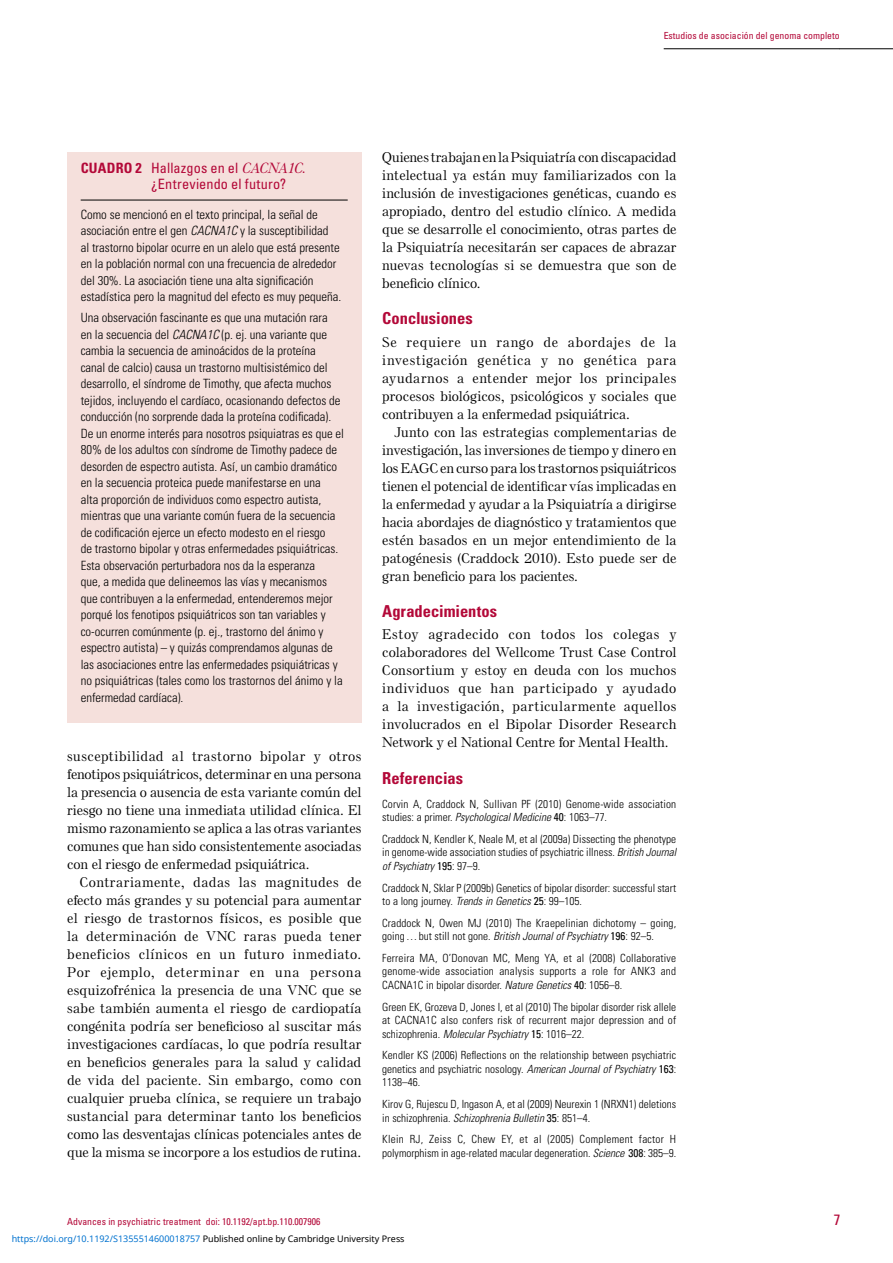
<style>
.page{position:relative;width:893px;height:1263px;background:#fff}
.page>*{position:absolute;margin:0;border:0;box-sizing:border-box;transform-origin:0 0}
.t1{font:700 condensed 16.5px "Univers LT Std";color:#b30838}
.t2{font:condensed 15px "Univers LT Std";color:#b30838}
.t3{font:condensed 14.25px/16.5px "Univers LT Std";letter-spacing:.01em;color:#b30838}
.t4{font:500 13.5px/18px "Else NPL Std";letter-spacing:.015em;color:#000;text-align:justify}
.t5{font:300 condensed 12.75px/16.5px "Univers LT Std";color:#000}
.t6{font:300 condensed 11.25px/13.5px "Univers LT Std";color:#000}
.t7{font:condensed 9.75px "Univers LT Std";color:#b30838}
.t8{font:9px "Noto Sans";color:#0172cf}
.s1{font-weight:700}
.s2{font-family:"Else NPL Std";font-weight:500;font-style:italic;font-stretch:normal}
.s3{font-style:italic}
.s4{font-weight:400}
.s5{color:#000}
</style>
<div class="page">
<hr style="left:664px;top:49px;width:176px;height:1px;background:#000">
<hr style="left:839px;top:49px;width:54px;height:1px;background:#000">
<div style="left:67px;top:152px;width:294px;height:571px;background:#f5e0dc"></div>
<hr style="left:81px;top:200px;width:267px;height:1px;background:#000">
<p class="t7" style="left:664px;top:30px;width:178px">Estudios de asociación del genoma completo</p>
<p class="t3" style="left:151px;top:159px;width:157px;text-indent:-70px"><span class="s1">CUADRO 2</span> Hallazgos en el <span class="s2">CACNA1C</span>. ¿Entreviendo el futuro?</p>
<p class="t5" style="left:81px;top:206px;width:262px">Como se mencionó en el texto principal, la señal de asociación entre el gen <span class="s3">CACNA1C</span> y la susceptibilidad<br>al trastorno bipolar ocurre en un alelo que está presente en la población normal con una frecuencia de alrededor del 30%. La asociación tiene una alta significación estadística pero la magnitud del efecto es muy pequeña.</p>
<p class="t5" style="left:81px;top:310px;width:265px">Una observación fascinante es que una mutación rara<br>en la secuencia del <span class="s3">CACNA1C</span> (p. ej. una variante que cambia la secuencia de aminoácidos de la proteína<br>canal de calcio) causa un trastorno multisistémico del desarrollo, el síndrome de Timothy, que afecta muchos tejidos, incluyendo el cardíaco, ocasionando defectos de conducción (no sorprende dada la proteína codificada).<br>De un enorme interés para nosotros psiquiatras es que el 80% de los adultos con síndrome de Timothy padece de desorden de espectro autista. Así, un cambio dramático en la secuencia proteica puede manifestarse en una<br>alta proporción de individuos como espectro autista, mientras que una variante común fuera de la secuencia de codificación ejerce un efecto modesto en el riesgo<br>de trastorno bipolar y otras enfermedades psiquiátricas.<br>Esta observación perturbadora nos da la esperanza<br>que, a medida que delineemos las vías y mecanismos que contribuyen a la enfermedad, entenderemos mejor porqué los fenotipos psiquiátricos son tan variables y co-ocurren comúnmente (p. ej., trastorno del ánimo y espectro autista) – y quizás comprendamos algunas de las asociaciones entre las enfermedades psiquiátricas y no psiquiátricas (tales como los trastornos del ánimo y la enfermedad cardíaca).</p>
<p class="t4" style="left:67px;top:747px;width:296px">susceptibilidad al trastorno bipolar y otros fenotipos psiquiátricos, determinar en una persona la presencia o ausencia de esta variante común del riesgo no tiene una inmediata utilidad clínica. El mismo razonamiento se aplica a las otras variantes comunes que han sido consistentemente asociadas con el riesgo de enfermedad psiquiátrica.</p>
<p class="t4" style="left:67px;top:873px;width:296px;text-indent:13px">Contrariamente, dadas las magnitudes de efecto más grandes y su potencial para aumentar el riesgo de trastornos físicos, es posible que la determinación de VNC raras pueda tener beneficios clínicos en un futuro inmediato.<br>Por ejemplo, determinar en una persona esquizofrénica la presencia de una VNC que se sabe también aumenta el riesgo de cardiopatía congénita podría ser beneficioso al suscitar más investigaciones cardíacas, lo que podría resultar en beneficios generales para la salud y calidad de vida del paciente. Sin embargo, como con cualquier prueba clínica, se requiere un trabajo sustancial para determinar tanto los beneficios como las desventajas clínicas potenciales antes de que la misma se incorpore a los estudios de rutina.</p>
<p class="t4" style="left:382px;top:148px;width:296px">Quienes trabajan en la Psiquiatría con discapacidad intelectual ya están muy familiarizados con la inclusión de investigaciones genéticas, cuando es apropiado, dentro del estudio clínico. A medida que se desarrolle el conocimiento, otras partes de la Psiquiatría necesitarán ser capaces de abrazar nuevas tecnologías si se demuestra que son de beneficio clínico.</p>
<p class="t1" style="left:382px;top:308px;width:92px">Conclusiones</p>
<p class="t4" style="left:382px;top:333px;width:296px">Se requiere un rango de abordajes de la investigación genética y no genética para ayudarnos a entender mejor los principales procesos biológicos, psicológicos y sociales que contribuyen a la enfermedad psiquiátrica.</p>
<p class="t4" style="left:382px;top:423px;width:296px;text-indent:13px">Junto con las estrategias complementarias de investigación, las inversiones de tiempo y dinero en los EAGC en curso para los trastornos psiquiátricos tienen el potencial de identificar vías implicadas en la enfermedad y ayudar a la Psiquiatría a dirigirse hacia abordajes de diagnóstico y tratamientos que estén basados en un mejor entendimiento de la patogénesis (Craddock 2010). Esto puede ser de gran beneficio para los pacientes.</p>
<p class="t1" style="left:382px;top:601px;width:116px">Agradecimientos</p>
<p class="t4" style="left:382px;top:626px;width:296px">Estoy agradecido con todos los colegas y colaboradores del Wellcome Trust Case Control Consortium y estoy en deuda con los muchos individuos que han participado y ayudado a la investigación, particularmente aquellos involucrados en el Bipolar Disorder Research Network y el National Centre for Mental Health.</p>
<p class="t1" style="left:382px;top:768px;width:82px">Referencias</p>
<p class="t6" style="left:382px;top:797px;width:296px">Corvin A, Craddock N, Sullivan PF (2010) Genome-wide association studies: a primer. <span class="s3">Psychological Medicine</span> <span class="s4">40</span>: 1063–77.</p>
<p class="t6" style="left:382px;top:832px;width:296px;text-align:justify">Craddock N, Kendler K, Neale M, et al (2009a) Dissecting the phenotype in genome-wide association studies of psychiatric illness. <span class="s3">British Journal of Psychiatry</span> <span class="s4">195</span>: 97–9.</p>
<p class="t6" style="left:382px;top:881px;width:295px">Craddock N, Sklar P (2009b) Genetics of bipolar disorder: successful start to a long journey. <span class="s3">Trends in Genetics</span> <span class="s4">25</span>: 99–105.</p>
<p class="t6" style="left:382px;top:916px;width:296px">Craddock N, Owen MJ (2010) The Kraepelinian dichotomy – going, going…but still not gone. <span class="s3">British Journal of Psychiatry</span> <span class="s4">196</span>: 92–5.</p>
<p class="t6" style="left:382px;top:951px;width:295px;text-align:justify">Ferreira MA, O’Donovan MC, Meng YA, et al (2008) Collaborative genome-wide association analysis supports a role for ANK3 and CACNA1C in bipolar disorder. <span class="s3">Nature Genetics</span> <span class="s4">40</span>: 1056–8.</p>
<p class="t6" style="left:382px;top:1000px;width:296px;text-align:justify">Green EK, Grozeva D, Jones I, et al (2010) The bipolar disorder risk allele at CACNA1C also confers risk of recurrent major depression and of schizophrenia. <span class="s3">Molecular Psychiatry</span> <span class="s4">15</span>: 1016–22.</p>
<p class="t6" style="left:382px;top:1049px;width:296px;text-align:justify">Kendler KS (2006) Reflections on the relationship between psychiatric genetics and psychiatric nosology. <span class="s3">American Journal of Psychiatry</span> <span class="s4">163</span>:<br>1138–46.</p>
<p class="t6" style="left:382px;top:1097px;width:295px">Kirov G, Rujescu D, Ingason A, et al (2009) Neurexin 1 (NRXN1) deletions in schizophrenia. <span class="s3">Schizophrenia Bulletin</span> <span class="s4">35</span>: 851–4.</p>
<p class="t6" style="left:382px;top:1132px;width:295px">Klein RJ, Zeiss C, Chew EY, et al (2005) Complement factor H polymorphism in age-related macular degeneration. <span class="s3">Science</span> <span class="s4">308</span>: 385–9.</p>
<p class="t7" style="left:67px;top:1216px;width:255px">Advances in psychiatric treatment doi: 10.1192/apt.bp.110.007906</p>
<p class="t2" style="left:834px;top:1210px;width:8px">7</p>
<p class="t8" style="left:12px;top:1232px;width:394px">https://doi.org/10.1192/S1355514600018757 <span class="s5">Published online by Cambridge University Press</span></p>
</div>
